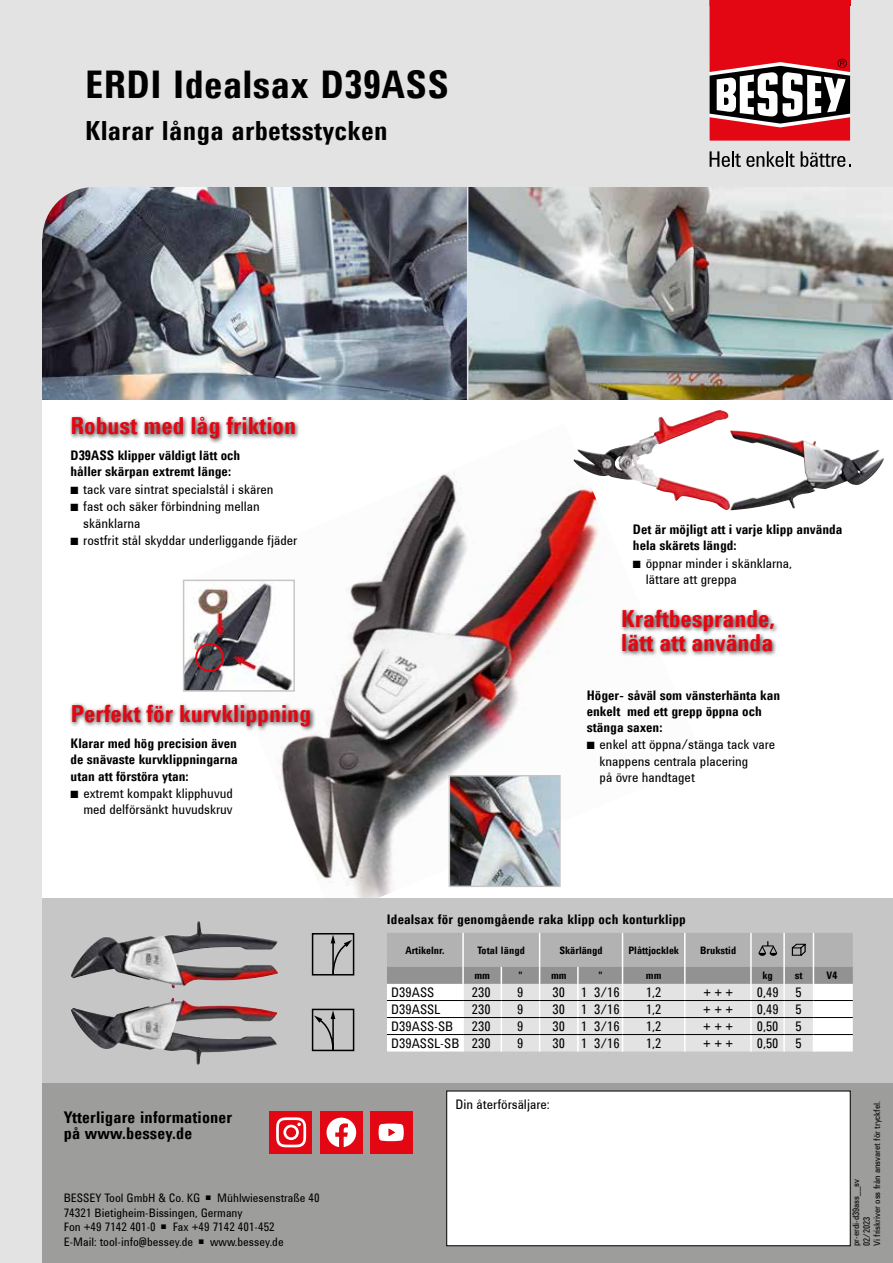
<style>
.page{position:relative;width:893px;height:1263px;background:#e3e3e3}
.page>*{position:absolute;margin:0;border:0;box-sizing:border-box;transform-origin:0 0}
.t1{font:700 39px "Utah WGL Cond";letter-spacing:.01em;color:#000}
.t2{font:700 27px "Utah WGL Cond";letter-spacing:.01em;color:#000}
.t3{font:700 24px/24px "Utah WGL Cond";color:#e30613}
.t4{font:700 16.5px/16.5px "Utah WGL Cond";letter-spacing:.01em;color:#000}
.t5{font:13.5px/16.2px "Utah WGL Cond";color:#000}
.t6{font:700 13.5px/16.2px "Utah WGL Cond";color:#000}
.t7{font:12px/14.4px "Utah WGL Cond";color:#000}
.t8{font:700 10.5px "Utah WGL Cond";color:#000}
.t9{font:9px/10.5px "Utah WGL Cond";color:#000}
</style>
<div class="page">
<div style="left:43px;top:204px;width:850px;height:1059px;background:#fff"></div>
<img style="left:192px;top:473px;width:408px;height:425px">
<img style="left:43px;top:187px;width:850px;height:213px">
<img style="left:452px;top:778px;width:106px;height:106px">
<div style="left:449px;top:775px;width:112px;height:112px;border:2px solid #c6c6c6"></div>
<svg style="left:42px;top:187px;width:52px;height:51px"></svg>
<div style="left:43px;top:898px;width:850px;height:365px;background:#c6c6c6"></div>
<div style="left:312px;top:1009px;width:42px;height:42px;border:1px solid #000"></div>
<svg style="left:314px;top:1010px;width:21px;height:41px"></svg>
<svg style="left:312px;top:933px;width:42px;height:42px"></svg>
<hr style="left:467px;top:187px;width:1px;height:213px;background:#e3e3e3">
<img style="left:573px;top:410px;width:157px;height:100px">
<img style="left:186px;top:583px;width:106px;height:106px">
<div style="left:183px;top:580px;width:112px;height:112px;border:2px solid #c6c6c6"></div>
<div style="left:195px;top:643px;width:29px;height:29px;border:2px solid #e30613;border-radius:50%"></div>
<img style="left:71px;top:997px;width:206px;height:68px">
<img style="left:71px;top:921px;width:207px;height:67px">
<div style="left:43px;top:1083px;width:850px;height:180px;background:#9d9d9c"></div>
<div style="left:446px;top:1091px;width:404px;height:155px;background:#fff;border:1px solid #000"></div>
<div style="left:270px;top:1111px;width:42px;height:42px;background:#e30613"></div>
<svg style="left:276px;top:1117px;width:30px;height:30px"></svg>
<div style="left:320px;top:1111px;width:43px;height:42px;background:#e30613"></div>
<svg style="left:327px;top:1118px;width:29px;height:29px"></svg>
<div style="left:370px;top:1111px;width:42px;height:42px;background:#e30613"></div>
<svg style="left:379px;top:1123px;width:25px;height:18px"></svg>
<div style="left:69px;top:414px;width:232px;height:30px;background:#000;opacity:.75"></div>
<div style="left:69px;top:702px;width:247px;height:30px;background:#000;opacity:.75"></div>
<svg style="left:387px;top:933px;width:466px;height:118px;background:#c8c8c8"></svg>
<div style="left:620px;top:608px;width:159px;height:49px;background:#000;opacity:.75"></div>
<svg style="left:710px;top:151px;width:85px;height:16px"></svg>
<svg style="left:801px;top:151px;width:49px;height:16px"></svg>
<svg style="left:709px;top:0;width:141px;height:141px;background:#bf3a42"></svg>
<svg style="left:587px;top:742px;width:7px;height:7px"></svg>
<h1 class="t1" style="left:85px;top:55px;width:366px">ERDI Idealsax D39ASS</h1>
<h2 class="t2" style="left:85px;top:111px;width:304px">Klarar långa arbetsstycken</h2>
<h3 class="t3" style="left:71px;top:412px;width:227px">Robust med låg friktion</h3>
<p class="t6" style="left:71px;top:447px;width:171px">D39ASS klipper väldigt lätt och håller skärpan extremt länge:</p>
<p class="t5" style="left:83px;top:480px;width:192px;line-height:17.5px">tack vare sintrat specialstål i skären fast och säker förbindning mellan</p>
<p class="t5" style="left:83px;top:513px;width:215px;line-height:17.5px">skänklarna<br>rostfrit stål skyddar underliggande fjäder</p>
<h3 class="t3" style="left:71px;top:700px;width:242px">Perfekt för kurvklippning</h3>
<p class="t6" style="left:71px;top:735px;width:169px;text-align:justify">Klarar med hög precision även de snävaste kurvklippningarna utan att förstöra ytan:</p>
<p class="t5" style="left:83px;top:785px;width:151px">extremt kompakt klipphuvud med delförsänkt huvudskruv</p>
<p class="t4" style="left:64px;top:1108px;width:170px">Ytterligare informationer på www.bessey.de</p>
<p class="t7" style="left:64px;top:1190px;width:138px">BESSEY Tool GmbH &amp; Co. KG</p>
<p class="t7" style="left:64px;top:1190px;width:257px;text-indent:154px">Mühlwiesenstraße 40<br>74321 Bietigheim-Bissingen, Germany<br>Fon +49 7142 401-0</p>
<p class="t7" style="left:64px;top:1219px;width:213px;text-indent:109px">Fax +49 7142 401-452<br>E-Mail: tool-info@bessey.de</p>
<p class="t7" style="left:210px;top:1234px;width:75px">www.bessey.de</p>
<p class="t6" style="left:633px;top:521px;width:211px">Det är möjligt att i varje klipp använda hela skärets längd:</p>
<p class="t5" style="left:646px;top:554px;width:148px">öppnar minder i skänklarna, lättare att greppa</p>
<h3 class="t3" style="left:621px;top:606px;width:155px">Kraftbesprande, lätt att använda</h3>
<p class="t6" style="left:587px;top:686px;width:195px">Höger- såväl som vänsterhänta kan enkelt med ett grepp öppna och stänga saxen:</p>
<p class="t5" style="left:600px;top:736px;width:177px">enkel att öppna/stänga tack vare knappens centrala placering<br>på övre handtaget</p>
<p class="t6" style="left:387px;top:910px;width:300px">Idealsax för genomgående raka klipp och konturklipp</p>
<p class="t8" style="left:405px;top:942px;width:41px">Artikelnr.</p>
<p class="t8" style="left:477px;top:942px;width:49px">Total längd</p>
<p class="t8" style="left:559px;top:942px;width:45px">Skärlängd</p>
<p class="t8" style="left:628px;top:942px;width:52px">Plåttjocklek</p>
<p class="t8" style="left:700px;top:942px;width:37px">Brukstid</p>
<p class="t8" style="left:474px;top:967px;width:17px">mm</p>
<p class="t8" style="left:518px;top:967px;width:5px">"</p>
<p class="t8" style="left:598px;top:967px;width:5px">"</p>
<p class="t8" style="left:646px;top:967px;width:17px">mm</p>
<p class="t8" style="left:762px;top:967px;width:12px">kg</p>
<p class="t8" style="left:795px;top:967px;width:9px">st</p>
<p class="t8" style="left:827px;top:967px;width:12px">V4</p>
<p class="t8" style="left:551px;top:967px;width:17px">mm</p>
<p class="t5" style="left:391px;top:984px;width:45px">D39ASS</p>
<p class="t5" style="left:472px;top:984px;width:20px">230</p>
<p class="t5" style="left:517px;top:984px;width:8px">9</p>
<p class="t5" style="left:553px;top:984px;width:69px">30 1 3/16</p>
<p class="t5" style="left:646px;top:984px;width:17px">1,2</p>
<p class="t5" style="left:703px;top:984px;width:31px">+ + +</p>
<p class="t5" style="left:757px;top:984px;width:23px">0,49</p>
<p class="t5" style="left:796px;top:984px;width:8px">5</p>
<p class="t5" style="left:391px;top:1001px;width:51px">D39ASSL</p>
<p class="t5" style="left:472px;top:1001px;width:20px">230</p>
<p class="t5" style="left:517px;top:1001px;width:8px">9</p>
<p class="t5" style="left:553px;top:1001px;width:69px">30 1 3/16</p>
<p class="t5" style="left:646px;top:1001px;width:17px">1,2</p>
<p class="t5" style="left:703px;top:1001px;width:31px">+ + +</p>
<p class="t5" style="left:757px;top:1001px;width:23px">0,49</p>
<p class="t5" style="left:796px;top:1001px;width:8px">5</p>
<p class="t5" style="left:391px;top:1018px;width:64px">D39ASS-SB</p>
<p class="t5" style="left:472px;top:1018px;width:20px">230</p>
<p class="t5" style="left:517px;top:1018px;width:8px">9</p>
<p class="t5" style="left:553px;top:1018px;width:69px">30 1 3/16</p>
<p class="t5" style="left:646px;top:1018px;width:17px">1,2</p>
<p class="t5" style="left:703px;top:1018px;width:31px">+ + +</p>
<p class="t5" style="left:757px;top:1018px;width:23px">0,50</p>
<p class="t5" style="left:796px;top:1018px;width:8px">5</p>
<p class="t5" style="left:391px;top:1035px;width:101px">D39ASSL-SB 230</p>
<p class="t5" style="left:517px;top:1035px;width:8px">9</p>
<p class="t5" style="left:553px;top:1035px;width:69px">30 1 3/16</p>
<p class="t5" style="left:646px;top:1035px;width:17px">1,2</p>
<p class="t5" style="left:703px;top:1035px;width:31px">+ + +</p>
<p class="t5" style="left:757px;top:1035px;width:23px">0,50</p>
<p class="t5" style="left:796px;top:1035px;width:8px">5</p>
<p class="t5" style="left:455px;top:1096px;width:96px">Din återförsäljare:</p>
<p class="t9" style="left:850px;top:1246px;width:146px;rotate:-90deg">pr-erdi-d39ass__sv<br>02/2023<br>Vi friskriver oss från ansvaret för tryckfel.</p>
</div>
